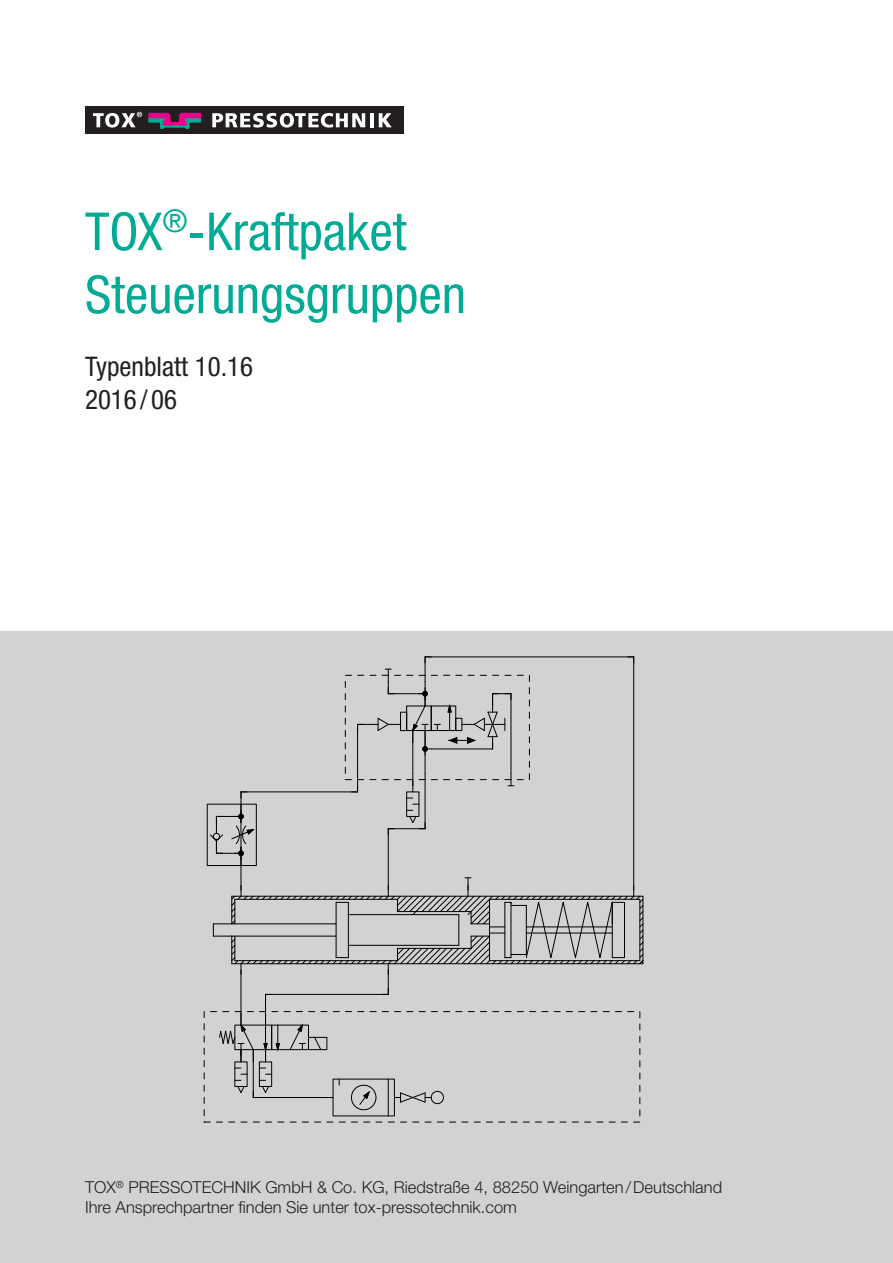
<style>
.page{position:relative;width:893px;height:1263px;background:#fff}
.page>*{position:absolute;margin:0;border:0;box-sizing:border-box;transform-origin:0 0}
.Headline_Titelseite{font:condensed 52.5px "Helvetica Neue LT Std";color:#00ab95}
.Headline_2_18pt_57_C{font:condensed 27px "Helvetica Neue LT Std";color:#231f20}
.Adresse{font:300 16.5px "Helvetica Neue LT Std";color:#231f20}
</style>
<div class="page">
<div style="left:0;top:631px;width:893px;height:632px;background:#d1d2d4"></div>
<div style="left:207px;top:804px;width:50px;height:62px;border:1px solid #000"></div>
<div style="left:431px;top:706px;width:25px;height:25px;border:1px solid #000"></div>
<div style="left:406px;top:706px;width:25px;height:25px;border:1px solid #000"></div>
<div style="left:400px;top:712px;width:7px;height:19px;border:1px solid #000"></div>
<div style="left:345px;top:675px;width:185px;height:105px;border:1px dashed #000"></div>
<div style="left:406px;top:791px;width:13px;height:26px;border:1px solid #000"></div>
<div style="left:271px;top:1025px;width:38px;height:25px;border:1px solid #000"></div>
<div style="left:235px;top:1025px;width:37px;height:25px;border:1px solid #000"></div>
<svg style="left:275px;top:1025px;width:5px;height:25px"></svg>
<svg style="left:289px;top:1024px;width:16px;height:26px"></svg>
<svg style="left:235px;top:1068px;width:12px;height:25px"></svg>
<div style="left:259px;top:1061px;width:13px;height:26px;border:1px solid #000"></div>
<div style="left:351px;top:1085px;width:25px;height:25px;border:1px solid #000;border-radius:50%"></div>
<svg style="left:359px;top:1091px;width:11px;height:14px"></svg>
<div style="left:308px;top:1037px;width:19px;height:13px;border:1px solid #000"></div>
<svg style="left:314px;top:1036px;width:8px;height:14px"></svg>
<hr style="left:241px;top:859px;width:1px;height:31px;background:#000">
<hr style="left:511px;top:694px;width:1px;height:79px;background:#000">
<hr style="left:357px;top:724px;width:1px;height:49px;background:#000">
<hr style="left:388px;top:693px;width:37px;height:1px;background:#000">
<svg style="left:508px;top:773px;width:6px;height:13px"></svg>
<hr style="left:425px;top:773px;width:1px;height:56px;background:#000">
<hr style="left:241px;top:791px;width:117px;height:1px;background:#000">
<hr style="left:425px;top:657px;width:209px;height:1px;background:#000">
<hr style="left:633px;top:657px;width:1px;height:233px;background:#000">
<hr style="left:388px;top:828px;width:37px;height:1px;background:#000">
<hr style="left:388px;top:829px;width:1px;height:61px;background:#000">
<hr style="left:241px;top:970px;width:1px;height:55px;background:#000">
<hr style="left:265px;top:994px;width:1px;height:31px;background:#000">
<svg style="left:263px;top:1013px;width:5px;height:49px"></svg>
<hr style="left:253px;top:1050px;width:1px;height:47px;background:#000">
<svg style="left:219px;top:1013px;width:35px;height:49px"></svg>
<hr style="left:253px;top:1097px;width:74px;height:1px;background:#000">
<hr style="left:431px;top:749px;width:62px;height:1px;background:#000">
<svg style="left:357px;top:717px;width:44px;height:14px"></svg>
<svg style="left:385px;top:669px;width:9px;height:25px"></svg>
<svg style="left:209px;top:791px;width:45px;height:74px"></svg>
<svg style="left:351px;top:773px;width:7px;height:19px"></svg>
<svg style="left:412px;top:657px;width:28px;height:135px"></svg>
<svg style="left:407px;top:798px;width:19px;height:31px"></svg>
<svg style="left:253px;top:1068px;width:19px;height:29px"></svg>
<svg style="left:447px;top:693px;width:65px;height:56px"></svg>
<svg style="left:213px;top:877px;width:431px;height:123px"></svg>
<hr style="left:232px;top:896px;width:153px;height:1px;background:#000">
<hr style="left:232px;top:963px;width:233px;height:1px;background:#000">
<hr style="left:388px;top:1079px;width:1px;height:37px;background:#000">
<div style="left:431px;top:1091px;width:13px;height:13px;border:1px solid #000;border-radius:50%"></div>
<svg style="left:394px;top:1092px;width:37px;height:11px"></svg>
<div style="left:85px;top:106px;width:319px;height:28px;background:#231f20"></div>
<svg style="left:93px;top:112px;width:49px;height:16px"></svg>
<svg style="left:212px;top:113px;width:153px;height:15px"></svg>
<hr style="left:370px;top:113px;width:4px;height:14px;background:#fff">
<svg style="left:379px;top:113px;width:13px;height:14px"></svg>
<svg style="left:149px;top:113px;width:52px;height:16px"></svg>
<p class="Headline_Titelseite" style="left:85px;top:201px;width:323px">TOX<sup>®</sup>-Kraftpaket</p>
<p class="Headline_Titelseite" style="left:85px;top:264px;width:382px">Steuerungsgruppen</p>
<p class="Headline_2_18pt_57_C" style="left:85px;top:351px;width:170px">Typenblatt 10.16</p>
<p class="Headline_2_18pt_57_C" style="left:85px;top:384px;width:94px">2016 / 06</p>
<p class="Adresse" style="left:85px;top:1177px;width:639px">TOX<sup>®</sup> PRESSOTECHNIK GmbH &amp; Co. KG, Riedstraße 4, 88250 Weingarten/Deutschland</p>
<p class="Adresse" style="left:85px;top:1197px;width:433px">Ihre Ansprechpartner finden Sie unter tox-pressotechnik.com</p>
</div>
